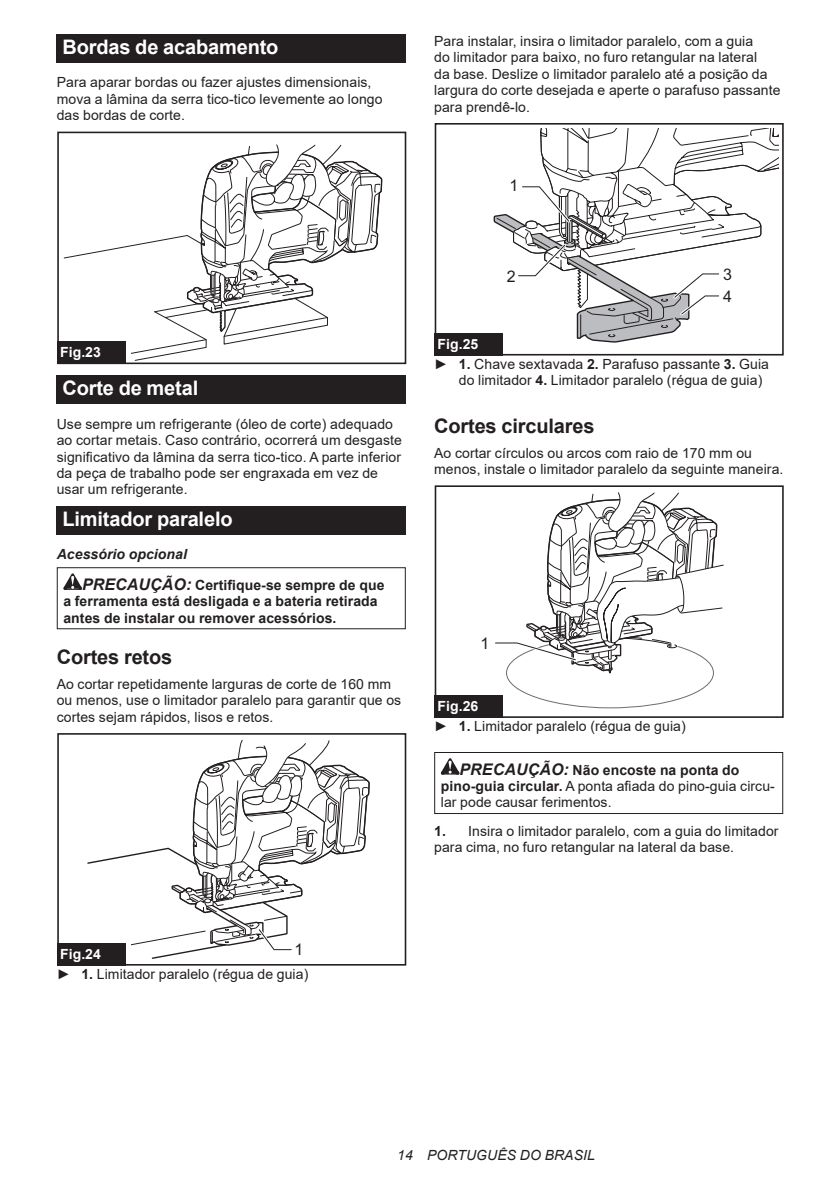
<style>
.page{position:relative;width:840px;height:1191px;background:#fff}
.page>*{position:absolute;margin:0;border:0;box-sizing:border-box;transform-origin:0 0}
.t1{font:700 20px "Arial";letter-spacing:-.01em;color:#fff}
.t2{font:700 20px "Arial";letter-spacing:-.01em;color:#231f20}
.t3{font:16px/22px "Arial";color:#231f20}
.t4{font:14px/16.4px "Arial";letter-spacing:.005em;color:#231f20}
.t5{font:700 14px/30.6px "Arial";letter-spacing:.005em;color:#231f20}
.t6{font:italic 14px "Arial";letter-spacing:.005em;color:#231f20}
.t7{font:700 14px "Arial";letter-spacing:.005em;color:#fff}
.s1{font-style:italic}
.s2{font-style:italic;font-size:16px}
.s3{font-weight:700;color:#fff}
.s4{font-weight:700}
.s5{font-weight:700;font-style:italic;font-size:16px}
</style>
<div class="page">
<div style="left:57px;top:34px;width:348px;height:29px;background:#231f20"></div>
<svg style="left:63px;top:144px;width:320px;height:217px"></svg>
<div style="left:57px;top:336px;width:74px;height:28px;background:#fff"></div>
<div style="left:57px;top:132px;width:349px;height:232px;border:2px solid #231f20"></div>
<div style="left:57px;top:341px;width:68px;height:23px;background:#231f20"></div>
<div style="left:57px;top:375px;width:348px;height:29px;background:#231f20"></div>
<div style="left:57px;top:506px;width:348px;height:28px;background:#231f20"></div>
<svg style="left:63px;top:573px;width:19px;height:17px"></svg>
<div style="left:57px;top:567px;width:348px;height:62px;border:1px solid #231f20"></div>
<div style="left:57px;top:733px;width:349px;height:232px;border:2px solid #231f20"></div>
<svg style="left:87px;top:739px;width:283px;height:220px"></svg>
<div style="left:57px;top:943px;width:68px;height:22px;background:#231f20"></div>
<div style="left:434px;top:123px;width:349px;height:232px;border:2px solid #231f20"></div>
<svg style="left:493px;top:129px;width:284px;height:214px"></svg>
<div style="left:434px;top:333px;width:68px;height:22px;background:#231f20"></div>
<div style="left:434px;top:485px;width:349px;height:233px;border:2px solid #231f20"></div>
<svg style="left:495px;top:492px;width:229px;height:217px"></svg>
<div style="left:434px;top:695px;width:68px;height:23px;background:#231f20"></div>
<svg style="left:440px;top:758px;width:19px;height:16px"></svg>
<div style="left:434px;top:752px;width:348px;height:62px;border:1px solid #231f20"></div>
<h1 class="t1" style="left:62px;top:33px;width:217px">Bordas de acabamento</h1>
<p class="t4" style="left:57px;top:74px;width:327px">Para aparar bordas ou fazer ajustes dimensionais, mova a lâmina da serra tico-tico levemente ao longo das bordas de corte.</p>
<p class="t7" style="left:60px;top:342px;width:42px">Fig.23</p>
<h1 class="t1" style="left:62px;top:374px;width:137px">Corte de metal</h1>
<p class="t4" style="left:57px;top:416px;width:346px">Use sempre um refrigerante (óleo de corte) adequado ao cortar metais. Caso contrário, ocorrerá um desgaste significativo da lâmina da serra tico-tico. A parte inferior da peça de trabalho pode ser engraxada em vez de usar um refrigerante.</p>
<h1 class="t1" style="left:62px;top:504px;width:172px">Limitador paralelo</h1>
<p class="t5" style="left:82px;top:539px;width:304px;text-indent:-25px"><span class="s1">Acessório opcional<br></span><span class="s2">PRECAUÇÃO:</span> Certifique-se sempre de que</p>
<p class="t5" style="left:63px;top:593px;width:315px;line-height:16.4px">a ferramenta está desligada e a bateria retirada antes de instalar ou remover acessórios.</p>
<h1 class="t2" style="left:57px;top:643px;width:117px">Cortes retos</h1>
<p class="t4" style="left:57px;top:675px;width:346px">Ao cortar repetidamente larguras de corte de 160 mm ou menos, use o limitador paralelo para garantir que os cortes sejam rápidos, lisos e retos.</p>
<p class="t4" style="left:434px;top:33px;width:348px">Para instalar, insira o limitador paralelo, com a guia<br>do limitador para baixo, no furo retangular na lateral<br>da base. Deslize o limitador paralelo até a posição da largura do corte desejada e aperte o parafuso passante para prendê-lo.</p>
<p class="t3" style="left:509px;top:174px;width:10px">1</p>
<p class="t3" style="left:506px;top:265px;width:10px">2</p>
<p class="t3" style="left:722px;top:263px;width:10px">3<br>4</p>
<p class="t4" style="left:434px;top:334px;width:336px;line-height:20.2px"><span class="s3">Fig.25<br></span>► <span class="s4">1.</span> Chave sextavada <span class="s4">2.</span> Parafuso passante <span class="s4">3.</span> Guia</p>
<p class="t4" style="left:458px;top:372px;width:305px">do limitador <span class="s4">4.</span> Limitador paralelo (régua de guia)</p>
<h1 class="t2" style="left:434px;top:411px;width:162px">Cortes circulares</h1>
<p class="t4" style="left:434px;top:444px;width:350px">Ao cortar círculos ou arcos com raio de 170 mm ou menos, instale o limitador paralelo da seguinte maneira.</p>
<p class="t3" style="left:480px;top:632px;width:10px">1</p>
<p class="t4" style="left:434px;top:696px;width:253px;line-height:20.2px"><span class="s3">Fig.26<br></span>► <span class="s4">1.</span> Limitador paralelo (régua de guia)</p>
<p class="t4" style="left:440px;top:761px;width:335px;text-indent:19px"><span class="s5">PRECAUÇÃO:</span> <span class="s4">Não encoste na ponta do pino-guia circular.</span> A ponta afiada do pino-guia circu&shy;lar pode causar ferimentos.</p>
<p class="t4" style="left:434px;top:823px;width:345px"><span class="s4">1.</span> Insira o limitador paralelo, com a guia do limitador para cima, no furo retangular na lateral da base.</p>
<p class="t7" style="left:60px;top:944px;width:42px">Fig.24</p>
<p class="t3" style="left:294px;top:937px;width:10px">1</p>
<p class="t4" style="left:57px;top:966px;width:253px">► <span class="s4">1.</span> Limitador paralelo (régua de guia)</p>
<p class="t6" style="left:397px;top:1146px;width:199px">14 PORTUGUÊS DO BRASIL</p>
</div>
